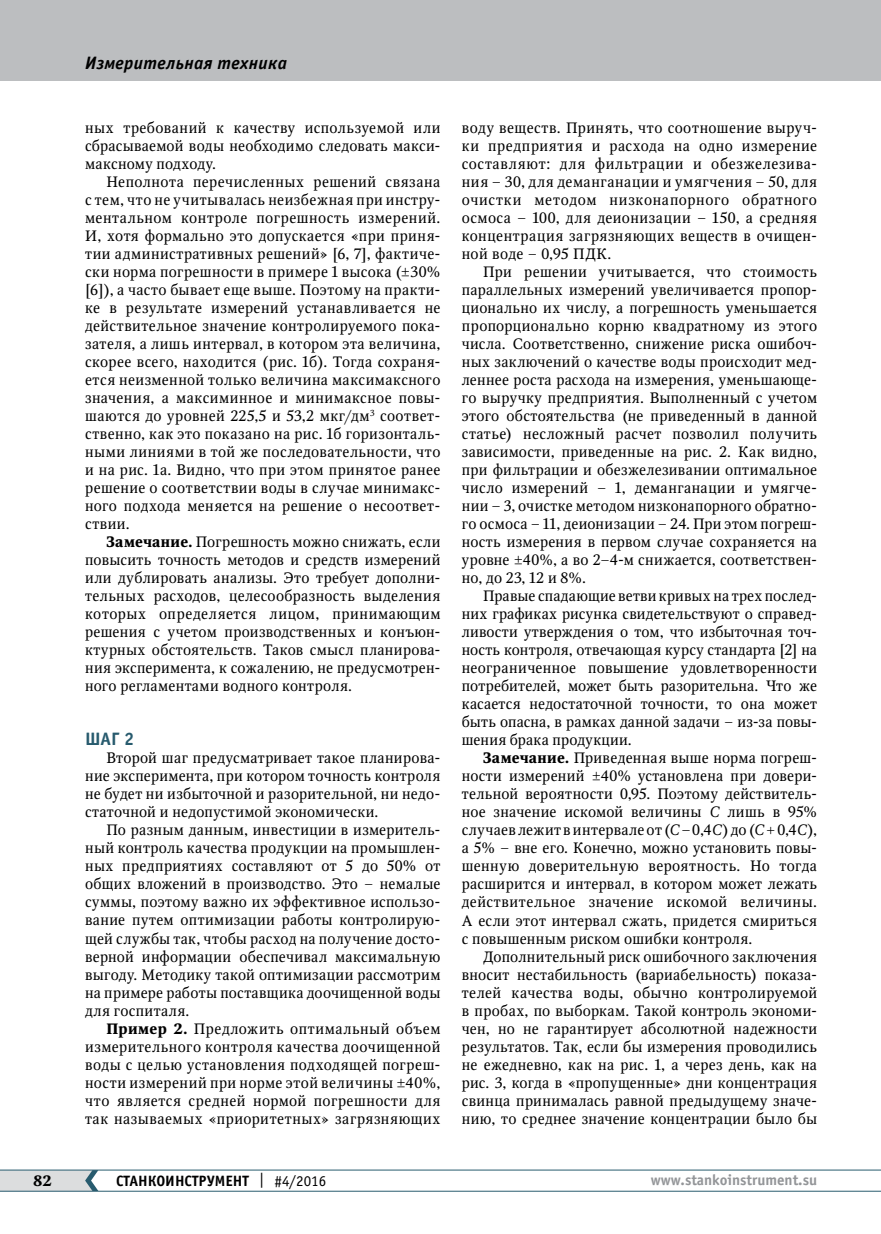
<style>
.page{position:relative;width:881px;height:1234px;background:#fff}
.page>*{position:absolute;margin:0;border:0;box-sizing:border-box;transform-origin:0 0}
.t1{font:italic 700 18px "Officina Sans C";letter-spacing:.015em;color:#000}
.t2{font:700 18px "Officina Sans C";color:#285b6e}
.t3{font:15px/18px "Octava";letter-spacing:.025em;color:#000;text-align:justify}
.t4{font:700 15px "Officina Sans C";color:#000}
.t5{font:700 15px "Officina Sans C";color:#939598}
.t6{font:700 15px "Octava";color:#000}
.s1{font-weight:700}
.s2{font-style:italic}
.s3{font-weight:400}
</style>
<div class="page">
<hr style="left:0;top:1190px;width:880px;height:1px;background:#285b6e">
<hr style="left:0;top:1169px;width:880px;height:1px;background:#285b6e">
<svg style="left:0;top:1169px;width:98px;height:21px;background:#cbd1d4"></svg>
<div style="left:0;top:0;width:880px;height:81px;background:#bcbec0"></div>
<p class="t1" style="left:85px;top:53px;width:203px">Измерительная техника</p>
<p class="t3" style="left:85px;top:119px;width:357px">ных требований к качеству используемой или сбрасываемой воды необходимо следовать макси&shy;максному подходу.</p>
<p class="t3" style="left:85px;top:173px;width:357px;text-indent:21px">Неполнота перечисленных решений связана с тем, что не учитывалась неизбежная при инстру&shy;ментальном контроле погрешность измерений.<br>И, хотя формально это допускается «при приня&shy;тии административных решений» [6, 7], фактиче&shy;ски норма погрешности в примере 1 высока (±30% [6]), а часто бывает еще выше. Поэтому на практи&shy;ке в результате измерений устанавливается не действительное значение контролируемого пока&shy;зателя, а лишь интервал, в котором эта величина, скорее всего, находится (рис. 1б). Тогда сохраня&shy;ется неизменной только величина максимаксного значения, а максиминное и минимаксное повы&shy;шаются до уровней 225,5 и 53,2 мкг/дм<sup>3</sup> соответ&shy;ственно, как это показано на рис. 1б горизонталь&shy;ными линиями в той же последовательности, что и на рис. 1а. Видно, что при этом принятое ранее решение о соответствии воды в случае минимакс&shy;ного подхода меняется на решение о несоответ&shy;ствии.</p>
<p class="t3" style="left:85px;top:533px;width:357px;text-indent:21px"><span class="s1">Замечание.</span> Погрешность можно снижать, если повысить точность методов и средств измерений или дублировать анализы. Это требует дополни&shy;тельных расходов, целесообразность выделения которых определяется лицом, принимающим решения с учетом производственных и конъюн&shy;ктурных обстоятельств. Таков смысл планирова&shy;ния эксперимента, к сожалению, не предусмотрен&shy;ного регламентами водного контроля.</p>
<p class="t2" style="left:85px;top:729px;width:51px">Шаг 2</p>
<p class="t3" style="left:85px;top:749px;width:357px;text-indent:21px">Второй шаг предусматривает такое планирова&shy;ние эксперимента, при котором точность контроля не будет ни избыточной и разорительной, ни недо&shy;статочной и недопустимой экономически.</p>
<p class="t3" style="left:85px;top:821px;width:357px;text-indent:21px">По разным данным, инвестиции в измеритель&shy;ный контроль качества продукции на промышлен&shy;ных предприятиях составляют от 5 до 50% от общих вложений в производство. Это – немалые суммы, поэтому важно их эффективное использо&shy;вание путем оптимизации работы контролирую&shy;щей службы так, чтобы расход на получение досто&shy;верной информации обеспечивал максимальную выгоду. Методику такой оптимизации рассмотрим на примере работы поставщика доочищенной воды для госпиталя.</p>
<p class="t3" style="left:85px;top:1019px;width:357px;text-indent:21px"><span class="s1">Пример 2.</span> Предложить оптимальный объем измерительного контроля качества доочищенной воды с целью установления подходящей погреш&shy;ности измерений при норме этой величины ±40%, что является средней нормой погрешности для так называемых «приоритетных» загрязняющих</p>
<p class="t3" style="left:461px;top:119px;width:357px">воду веществ. Принять, что соотношение выруч&shy;ки предприятия и расхода на одно измерение составляют: для фильтрации и обезжелезива&shy;ния − 30, для деманганации и умягчения − 50, для очистки методом низконапорного обратного осмоса − 100, для деионизации – 150, а средняя концентрация загрязняющих веществ в очищен&shy;ной воде − 0,95 ПДК.</p>
<p class="t3" style="left:461px;top:263px;width:357px;text-indent:21px">При решении учитывается, что стоимость параллельных измерений увеличивается пропор&shy;ционально их числу, а погрешность уменьшается пропорционально корню квадратному из этого числа. Соответственно, снижение риска ошибоч&shy;ных заключений о качестве воды происходит мед&shy;леннее роста расхода на измерения, уменьшающе&shy;го выручку предприятия. Выполненный с учетом этого обстоятельства (не приведенный в данной статье) несложный расчет позволил получить зависимости, приведенные на рис. 2. Как видно, при фильтрации и обезжелезивании оптимальное число измерений – 1, деманганации и умягче&shy;нии – 3, очистке методом низконапорного обратно&shy;го осмоса – 11, деионизации – 24. При этом погреш&shy;ность измерения в первом случае сохраняется на уровне ±40%, а во 2–4-м снижается, соответствен&shy;но, до 23, 12 и 8%.</p>
<p class="t3" style="left:461px;top:587px;width:357px;text-indent:21px">Правые спадающие ветви кривых на трех послед&shy;них графиках рисунка свидетельствуют о справед&shy;ливости утверждения о том, что избыточная точ&shy;ность контроля, отвечающая курсу стандарта [2] на неограниченное повышение удовлетворенности потребителей, может быть разорительна. Что же касается недостаточной точности, то она может быть опасна, в рамках данной задачи − из-за повы&shy;шения брака продукции.</p>
<p class="t3" style="left:461px;top:749px;width:357px;text-indent:21px"><span class="s1">Замечание.</span> Приведенная выше норма погреш&shy;ности измерений ±40% установлена при довери&shy;тельной вероятности 0,95. Поэтому действитель&shy;ное значение искомой величины <span class="s2">C</span> лишь в 95% случаев лежит в интервале от (<span class="s2">C</span>−0,4<span class="s2">C</span>) до (<span class="s2">C</span>+0,4<span class="s2">C</span>), а 5% – вне его. Конечно, можно установить повы&shy;шенную доверительную вероятность. Но тогда расширится и интервал, в котором может лежать действительное значение искомой величины.<br>А если этот интервал сжать, придется смириться с повышенным риском ошибки контроля.</p>
<p class="t3" style="left:461px;top:947px;width:357px;text-indent:21px">Дополнительный риск ошибочного заключения вносит нестабильность (вариабельность) показа&shy;телей качества воды, обычно контролируемой в пробах, по выборкам. Такой контроль экономи&shy;чен, но не гарантирует абсолютной надежности результатов. Так, если бы измерения проводились не ежедневно, как на рис. 1, а через день, как на рис. 3, когда в «пропущенные» дни концентрация свинца принималась равной предыдущему значе&shy;нию, то среднее значение концентрации было бы</p>
<p class="t6" style="left:33px;top:1170px;width:20px">82</p>
<p class="t4" style="left:116px;top:1171px;width:211px">СТАНКОИНСТРУМЕНТ <span class="s3">| #4/2016</span></p>
<p class="t5" style="left:650px;top:1171px;width:168px">www.stankoinstrument.su</p>
</div>
